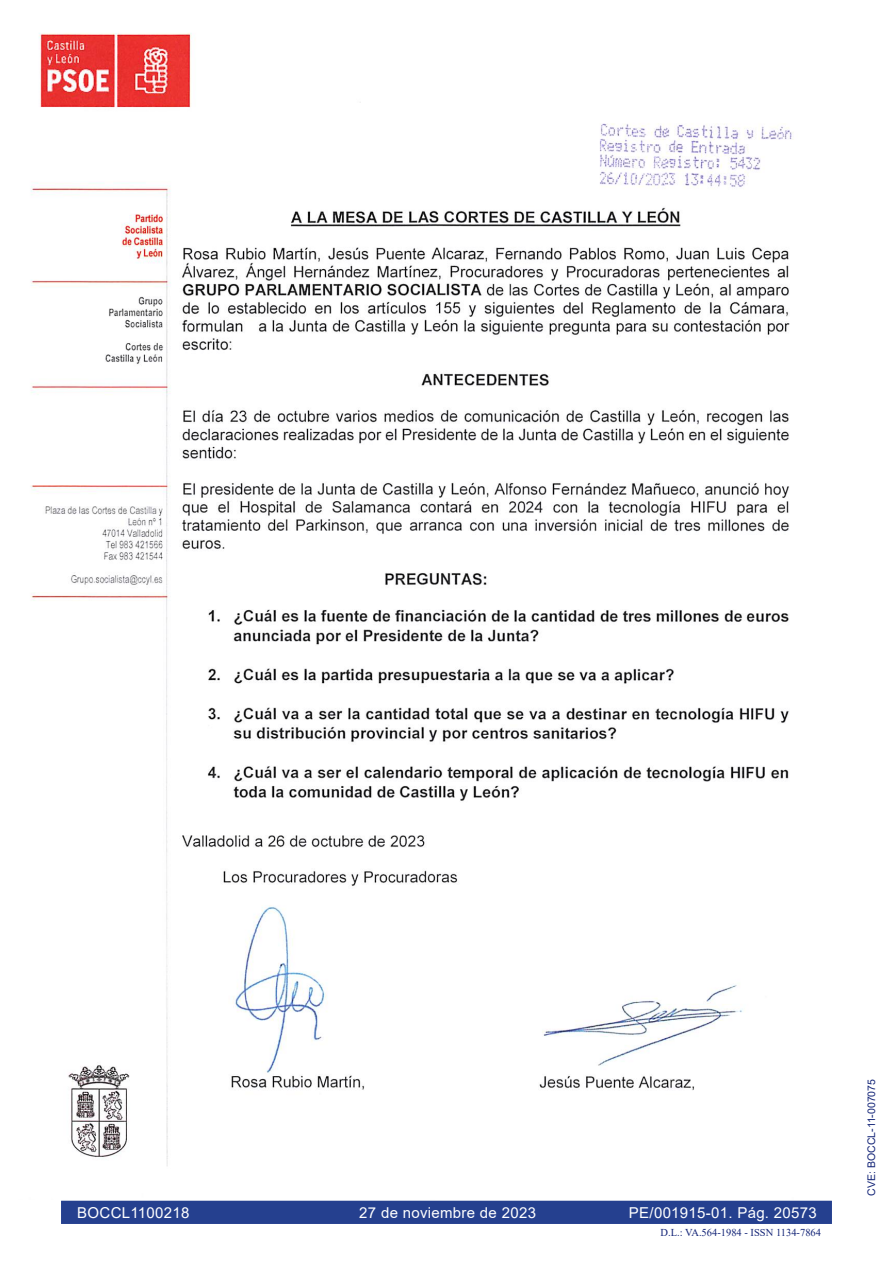
<style>
.page{position:relative;width:893px;height:1263px;background:#fff}
.page>*{position:absolute;margin:0;border:0;box-sizing:border-box;transform-origin:0 0}
.E_CVE{font:15px "Arial";letter-spacing:.02em;color:#fff}
.t1{font:10.5px "Times New Roman";color:#132477}
.t2{font:10.5px "Arial";color:#132477}
</style>
<div class="page">
<div style="left:60px;top:1200px;width:773px;height:25px;background:#25408f"></div>
<div style="left:60px;top:1199px;width:773px;height:26px;border:2px solid #fff"></div>
<img style="left:30px;top:33px;width:803px;height:1167px">
<p class="E_CVE" style="left:77px;top:1202px;width:114px">BOCCL1100218</p>
<p class="E_CVE" style="left:359px;top:1202px;width:178px">27 de noviembre de 2023</p>
<p class="E_CVE" style="left:629px;top:1202px;width:189px">PE/001915-01. Pág. 20573</p>
<p class="t1" style="left:661px;top:1225px;width:162px">D.L.: VA.564-1984 - ISSN 1134-7864</p>
<p class="t2" style="left:864px;top:1195px;width:118px;rotate:-90deg">CVE: BOCCL-11-007075</p>
</div>
